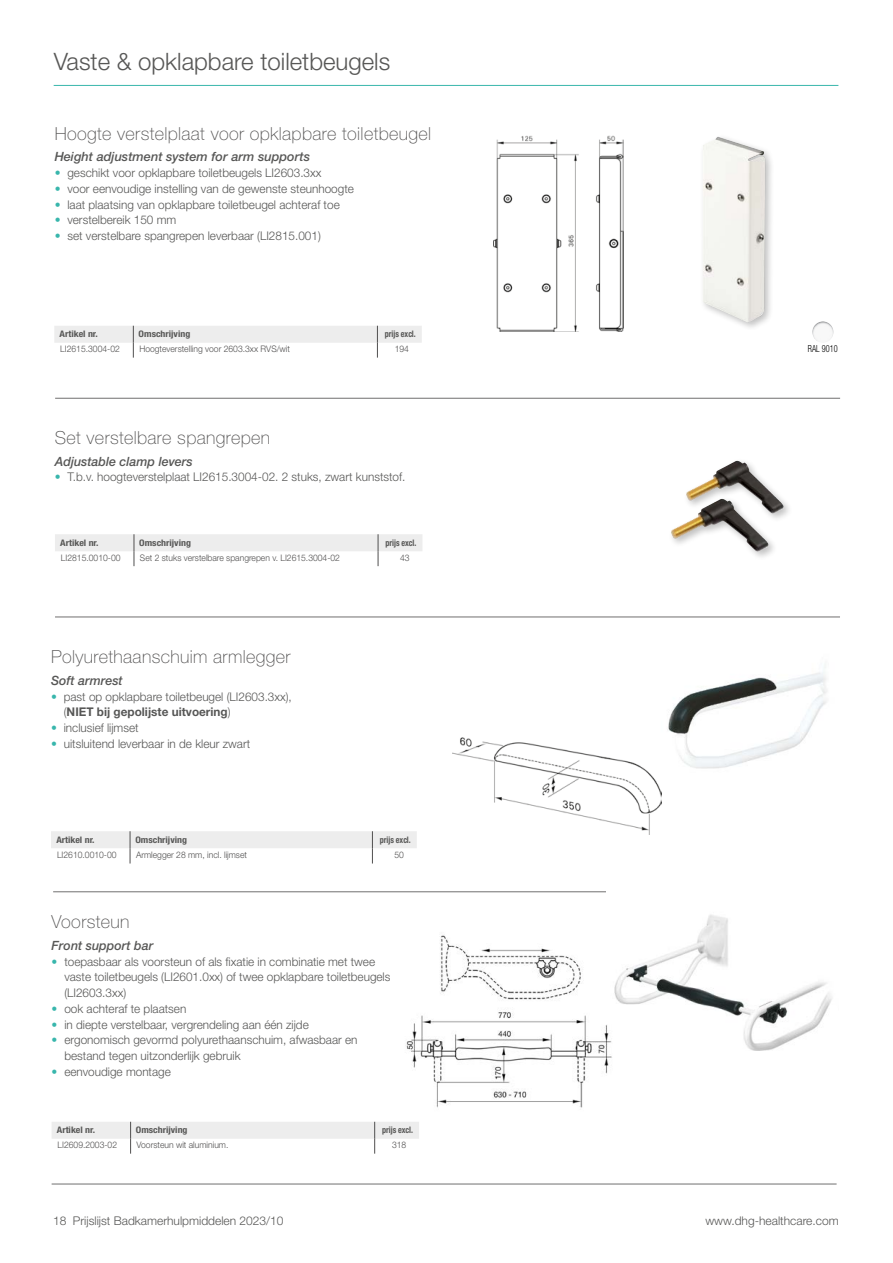
<style>
.page{position:relative;width:893px;height:1263px;background:#fff}
.page>*{position:absolute;margin:0;border:0;box-sizing:border-box;transform-origin:0 0}
.t1{font:300 24px "Helvetica Neue LT Std";color:#575756}
.t2{font:100 18px "Helvetica Neue LT Std";letter-spacing:.02em;color:#504f4f}
.t3{font:italic 500 12.75px "Helvetica Neue LT Std";color:#575756}
.t4{font:300 12px/15.8px "Helvetica Neue LT Std";color:#575756}
.t5{font:300 condensed 9.75px "Helvetica Neue LT Std";color:#000;scale:.85 1}
.t6{font:300 9px "Helvetica Neue LT Std";color:#504f4f;scale:.95 1}
.t7{font:700 condensed 9px "Helvetica Neue LT Std";color:#575756;scale:1.1 1}
.t8{font:700 condensed 9px "Helvetica Neue LT Std";color:#575756;scale:.9 1}
.s1{color:#38b6ac}
.s2{font-weight:700}
</style>
<div class="page">
<hr style="left:54px;top:85px;width:784px;height:1px;background:#38b6ac">
<div style="left:699px;top:133px;width:76px;height:199px;background:#000;opacity:.25"></div>
<img style="left:703px;top:137px;width:62px;height:185px">
<hr style="left:55px;top:398px;width:785px;height:1px;background:#706f6f">
<img style="left:493px;top:136px;width:130px;height:195px">
<img style="left:812px;top:321px;width:21px;height:22px;border-radius:11px">
<svg style="left:54px;top:326px;width:368px;height:32px"></svg>
<div style="left:668px;top:458px;width:126px;height:103px;background:#000;opacity:.25"></div>
<img style="left:671px;top:461px;width:113px;height:78px">
<hr style="left:55px;top:617px;width:785px;height:1px;background:#706f6f">
<svg style="left:55px;top:534px;width:367px;height:32px"></svg>
<img style="left:661px;top:666px;width:166px;height:139px">
<hr style="left:53px;top:891px;width:785px;height:1px;background:#706f6f">
<img style="left:453px;top:737px;width:208px;height:97px">
<svg style="left:51px;top:831px;width:366px;height:32px"></svg>
<img style="left:607px;top:891px;width:231px;height:160px">
<hr style="left:52px;top:1184px;width:785px;height:1px;background:#706f6f">
<img style="left:406px;top:927px;width:212px;height:181px">
<svg style="left:52px;top:1122px;width:367px;height:32px"></svg>
<h1 class="t1" style="left:54px;top:47px;width:338px">Vaste &amp; opklapbare toiletbeugels</h1>
<h2 class="t2" style="left:55px;top:123px;width:378px">Hoogte verstelplaat voor opklapbare toiletbeugel</h2>
<p class="t3" style="left:55px;top:149px;width:257px">Height adjustment system for arm supports</p>
<p class="t4" style="left:55px;top:165px;width:268px"><span class="s1">•</span> geschikt voor opklapbare toiletbeugels LI2603.3xx</p>
<p class="t4" style="left:55px;top:180px;width:301px"><span class="s1">•</span> voor eenvoudige instelling van de gewenste steunhoogte</p>
<p class="t4" style="left:55px;top:196px;width:287px"><span class="s1">•</span> laat plaatsing van opklapbare toiletbeugel achteraf toe</p>
<p class="t4" style="left:55px;top:212px;width:123px"><span class="s1">•</span> verstelbereik 150 mm</p>
<p class="t4" style="left:55px;top:228px;width:268px"><span class="s1">•</span> set verstelbare spangrepen leverbaar (LI2815.001)</p>
<p class="t7" style="left:60px;top:329px;width:36px">Artikel nr.</p>
<p class="t7" style="left:139px;top:329px;width:48px">Omschrijving</p>
<p class="t8" style="left:385px;top:329px;width:36px">prijs excl.</p>
<p class="t6" style="left:60px;top:344px;width:64px">LI2615.3004-02</p>
<p class="t6" style="left:139px;top:344px;width:160px">Hoogteverstelling voor 2603.3xx RVS/wit</p>
<p class="t6" style="left:395px;top:344px;width:17px">194</p>
<h2 class="t2" style="left:55px;top:427px;width:217px">Set verstelbare spangrepen</h2>
<p class="t3" style="left:55px;top:453px;width:139px">Adjustable clamp levers</p>
<p class="t4" style="left:55px;top:469px;width:352px"><span class="s1">•</span> T.b.v. hoogteverstelplaat LI2615.3004-02. 2 stuks, zwart kunststof.</p>
<p class="t7" style="left:60px;top:537px;width:36px">Artikel nr.</p>
<p class="t7" style="left:139px;top:537px;width:48px">Omschrijving</p>
<p class="t8" style="left:385px;top:537px;width:36px">prijs excl.</p>
<p class="t6" style="left:61px;top:552px;width:64px">LI2815.0010-00</p>
<p class="t6" style="left:140px;top:552px;width:212px">Set 2 stuks verstelbare spangrepen v. LI2615.3004-02</p>
<p class="t6" style="left:400px;top:552px;width:12px">43</p>
<h2 class="t2" style="left:51px;top:647px;width:241px">Polyurethaanschuim armlegger</h2>
<p class="t3" style="left:51px;top:673px;width:73px">Soft armrest</p>
<p class="t4" style="left:64px;top:688px;width:230px;text-indent:-13px"><span class="s1">•</span> past op opklapbare toiletbeugel (LI2603.3xx), (<span class="s2">NIET bij gepolijste uitvoering</span>)</p>
<p class="t4" style="left:51px;top:720px;width:89px"><span class="s1">•</span> inclusief lijmset</p>
<p class="t4" style="left:51px;top:735px;width:201px"><span class="s1">•</span> uitsluitend leverbaar in de kleur zwart</p>
<p class="t7" style="left:56px;top:834px;width:36px">Artikel nr.</p>
<p class="t7" style="left:135px;top:834px;width:48px">Omschrijving</p>
<p class="t8" style="left:380px;top:834px;width:36px">prijs excl.</p>
<p class="t6" style="left:57px;top:849px;width:64px">LI2610.0010-00</p>
<p class="t6" style="left:136px;top:849px;width:118px">Armlegger 28 mm, incl. lijmset</p>
<p class="t6" style="left:395px;top:849px;width:12px">50</p>
<h2 class="t2" style="left:52px;top:912px;width:79px">Voorsteun</h2>
<p class="t3" style="left:52px;top:938px;width:103px">Front support bar</p>
<p class="t4" style="left:64px;top:953px;width:328px;text-indent:-13px"><span class="s1">•</span> toepasbaar als voorsteun of als fixatie in combinatie met twee vaste toiletbeugels (LI2601.0xx) of twee opklapbare toiletbeugels (LI2603.3xx)</p>
<p class="t4" style="left:52px;top:1000px;width:136px"><span class="s1">•</span> ook achteraf te plaatsen</p>
<p class="t4" style="left:52px;top:1016px;width:259px"><span class="s1">•</span> in diepte verstelbaar, vergrendeling aan één zijde</p>
<p class="t4" style="left:64px;top:1032px;width:295px;text-indent:-13px"><span class="s1">•</span> ergonomisch gevormd polyurethaanschuim, afwasbaar en bestand tegen uitzonderlijk gebruik</p>
<p class="t4" style="left:52px;top:1063px;width:121px"><span class="s1">•</span> eenvoudige montage</p>
<p class="t7" style="left:57px;top:1125px;width:36px">Artikel nr.</p>
<p class="t7" style="left:136px;top:1125px;width:48px">Omschrijving</p>
<p class="t8" style="left:382px;top:1125px;width:36px">prijs excl.</p>
<p class="t6" style="left:58px;top:1140px;width:64px">LI2609.2003-02</p>
<p class="t6" style="left:137px;top:1140px;width:98px">Voorsteun wit aluminium.</p>
<p class="t6" style="left:392px;top:1140px;width:17px">318</p>
<p class="t5" style="left:808px;top:343px;width:36px">RAL 9010</p>
<p class="t4" style="left:53px;top:1212px;width:232px">18 Prijslijst Badkamerhulpmiddelen 2023/10</p>
<p class="t4" style="left:705px;top:1212px;width:135px">www.dhg-healthcare.com</p>
</div>
